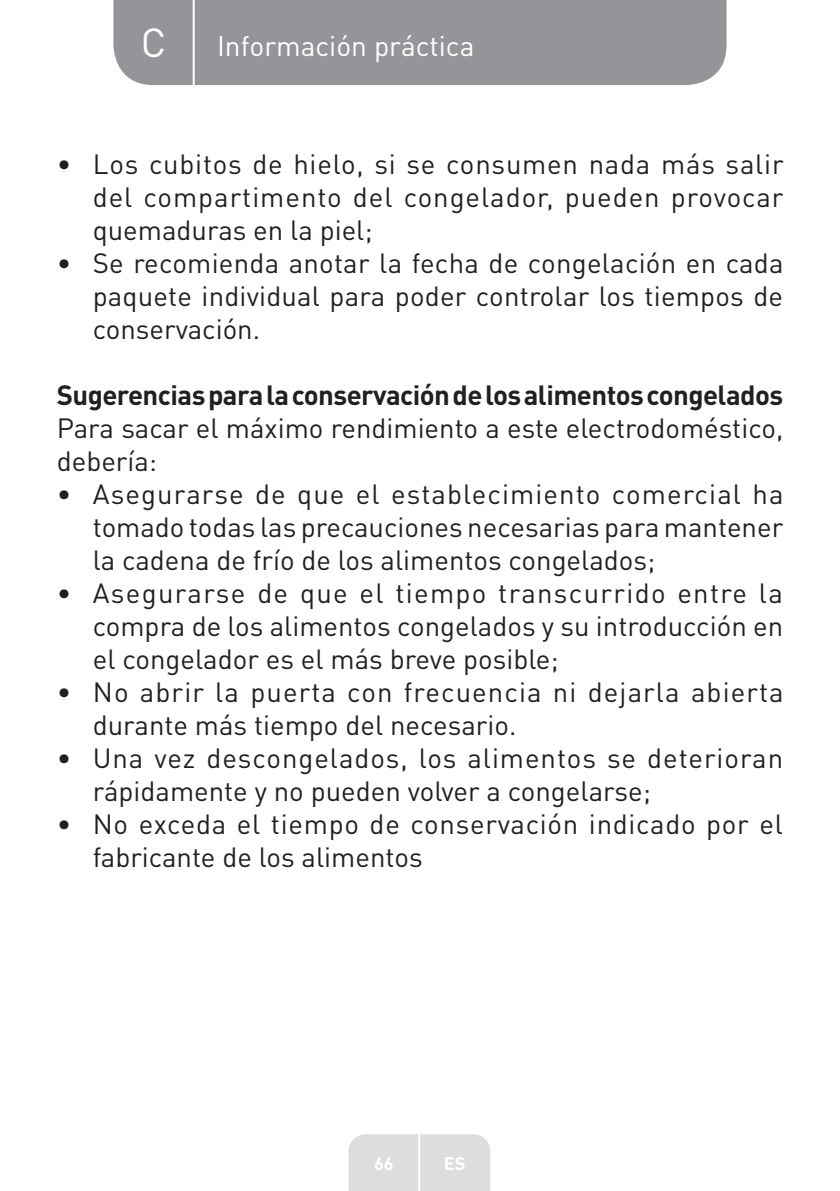
<style>
.page{position:relative;width:840px;height:1191px;background:#fff}
.page>*{position:absolute;margin:0;border:0;box-sizing:border-box;transform-origin:0 0}
.t1{font:40px "DIN Pro";color:#fff}
.t2{font:28px "DIN Pro";color:#fff}
.t3{font:27.6px/33px "DIN Pro";color:#231f20;text-align:justify}
.t4{font:27.6px/33px "DIN Pro";letter-spacing:.025em;color:#231f20}
.t5{font:27.6px/33px "DIN Pro";letter-spacing:.04em;color:#231f20}
.t6{font:700 27.6px "DIN Pro";letter-spacing:-.02em;color:#231f20}
.t7{font:700 18px "DIN Pro";color:#fff}
</style>
<div class="page">
<div style="left:113px;top:0;width:613px;height:85px;background:#939598"></div>
<div style="left:348px;top:1134px;width:142px;height:57px;background:#dcdddf"></div>
<hr style="left:418px;top:1111px;width:2px;height:80px;background:#fff">
<hr style="left:192px;top:0;width:2px;height:88px;background:#fff">
<h1 class="t1" style="left:141px;top:15px;width:27px">C</h1>
<p class="t2" style="left:217px;top:27px;width:259px">Información práctica</p>
<p class="t3" style="left:93px;top:146px;width:692px;text-indent:-36px">• Los cubitos de hielo, si se consumen nada más salir del compartimento del congelador, pueden provocar quemaduras en la piel;</p>
<p class="t3" style="left:93px;top:245px;width:692px;text-indent:-36px">• Se recomienda anotar la fecha de congelación en cada paquete individual para poder controlar los tiempos de conservación.</p>
<p class="t6" style="left:57px;top:376px;width:727px">Sugerencias para la conservación de los alimentos congelados</p>
<p class="t3" style="left:57px;top:410px;width:727px">Para sacar el máximo rendimiento a este electrodoméstico, debería:</p>
<p class="t3" style="left:93px;top:476px;width:692px;text-indent:-36px">• Asegurarse de que el establecimiento comercial ha tomado todas las precauciones necesarias para mantener la cadena de frío de los alimentos congelados;</p>
<p class="t3" style="left:93px;top:575px;width:691px;text-indent:-36px">• Asegurarse de que el tiempo transcurrido entre la compra de los alimentos congelados y su introducción en el congelador es el más breve posible;</p>
<p class="t5" style="left:93px;top:674px;width:692px;text-indent:-36px">• No abrir la puerta con frecuencia ni dejarla abierta durante más tiempo del necesario.</p>
<p class="t4" style="left:93px;top:740px;width:691px;text-indent:-36px">• Una vez descongelados, los alimentos se deterioran rápidamente y no pueden volver a congelarse;</p>
<p class="t4" style="left:93px;top:806px;width:691px;text-indent:-36px">• No exceda el tiempo de conservación indicado por el fabricante de los alimentos</p>
<p class="t7" style="left:374px;top:1150px;width:21px">66</p>
<p class="t7" style="left:443px;top:1150px;width:23px">ES</p>
</div>
